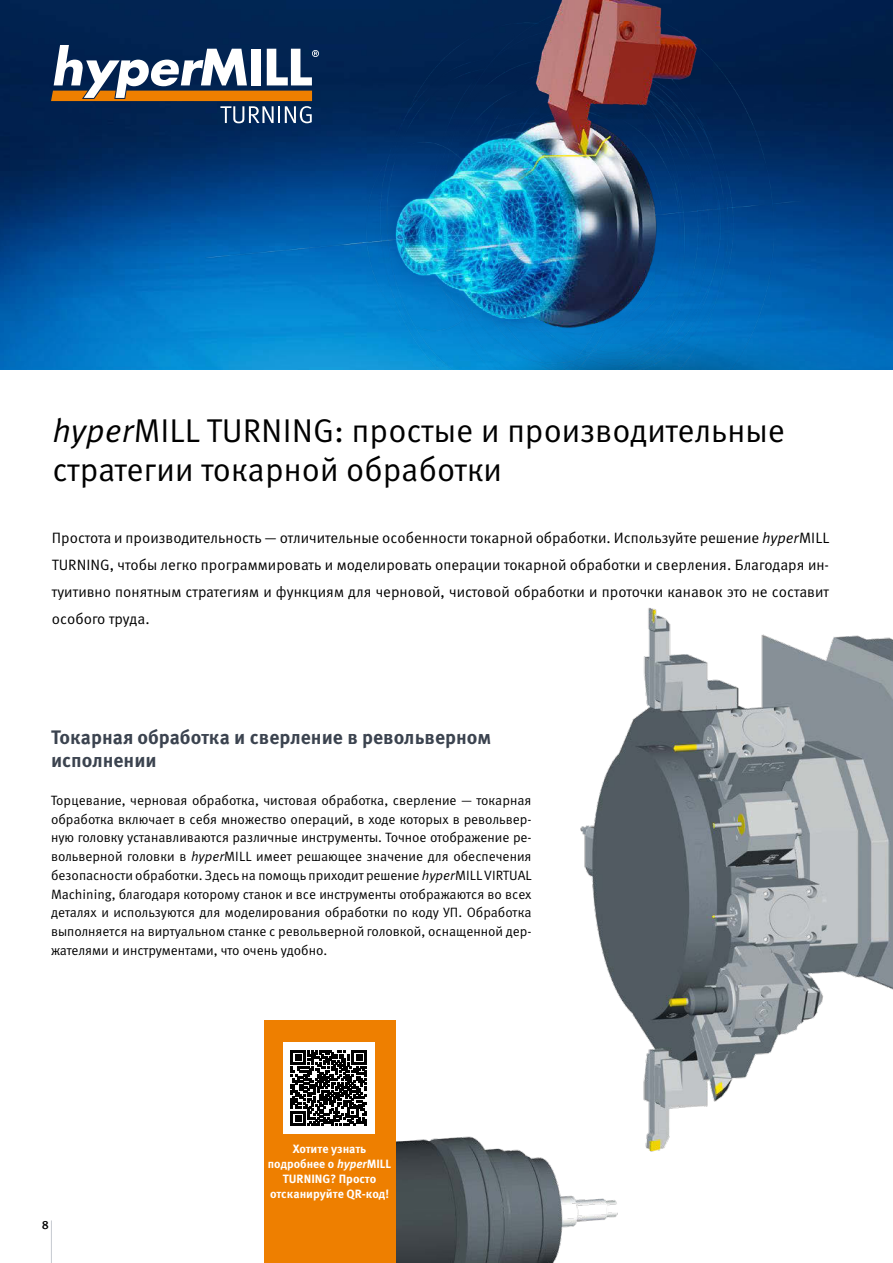
<style>
.page{position:relative;width:893px;height:1263px;background:#fff}
.page>*{position:absolute;margin:0;border:0;box-sizing:border-box;transform-origin:0 0}
.t1{font:33px/39.6px "Meta Pro";color:#000}
.t2{font:700 19.5px/23.4px "Meta Pro";color:#3b434f}
.t3{font:15px/27px "Meta Pro";color:#000;text-align:justify}
.t4{font:13.5px/18.8px "Meta Pro";color:#000;text-align:justify}
.t5{font:700 12px/15px "Meta Pro";color:#fff;text-align:center}
.t6{font:500 12px "Meta Pro";color:#000}
.s1{font-style:italic}
</style>
<div class="page">
<img style="left:0;top:0;width:893px;height:370px">
<svg style="left:51px;top:45px;width:268px;height:78px"></svg>
<img style="left:580px;top:607px;width:313px;height:545px">
<img style="left:395px;top:1135px;width:227px;height:128px">
<div style="left:264px;top:1020px;width:131px;height:243px;background:#ee7f00"></div>
<div style="left:283px;top:1042px;width:91px;height:91px;background:#fff"></div>
<svg style="left:291px;top:1050px;width:75px;height:75px"></svg>
<hr style="left:51px;top:1220px;width:1px;height:43px;background:#c5c9d0">
<h1 class="t1" style="left:53px;top:411px;width:734px"><span class="s1">hyper</span>MILL TURNING: простые и производительные стратегии токарной обработки</h1>
<p class="t3" style="left:52px;top:524px;width:779px">Простота и производительность — отличительные особенности токарной обработки. Используйте решение <span class="s1">hyper</span>MILL TURNING, чтобы легко программировать и моделировать операции токарной обработки и сверления. Благодаря ин&shy;туитивно понятным стратегиям и функциям для черновой, чистовой обработки и проточки канавок это не составит особого труда.</p>
<h2 class="t2" style="left:51px;top:726px;width:442px">Токарная обработка и сверление в револьверном исполнении</h2>
<p class="t4" style="left:51px;top:791px;width:482px">Торцевание, черновая обработка, чистовая обработка, сверление — токарная обработка включает в себя множество операций, в ходе которых в револьвер&shy;ную головку устанавливаются различные инструменты. Точное отображение ре&shy;вольверной головки в <span class="s1">hyper</span>MILL имеет решающее значение для обеспечения безопасности обработки. Здесь на помощь приходит решение <span class="s1">hyper</span>MILL VIRTUAL Machining, благодаря которому станок и все инструменты отображаются во всех деталях и используются для моделирования обработки по коду УП. Обработка выполняется на виртуальном станке с револьверной головкой, оснащенной дер&shy;жателями и инструментами, что очень удобно.</p>
<p class="t6" style="left:42px;top:1217px;width:9px">8</p>
<p class="t5" style="left:268px;top:1141px;width:125px">Хотите узнать подробнее о <span class="s1">hyper</span>MILL<br>TURNING? Просто отсканируйте QR-код!</p>
</div>
